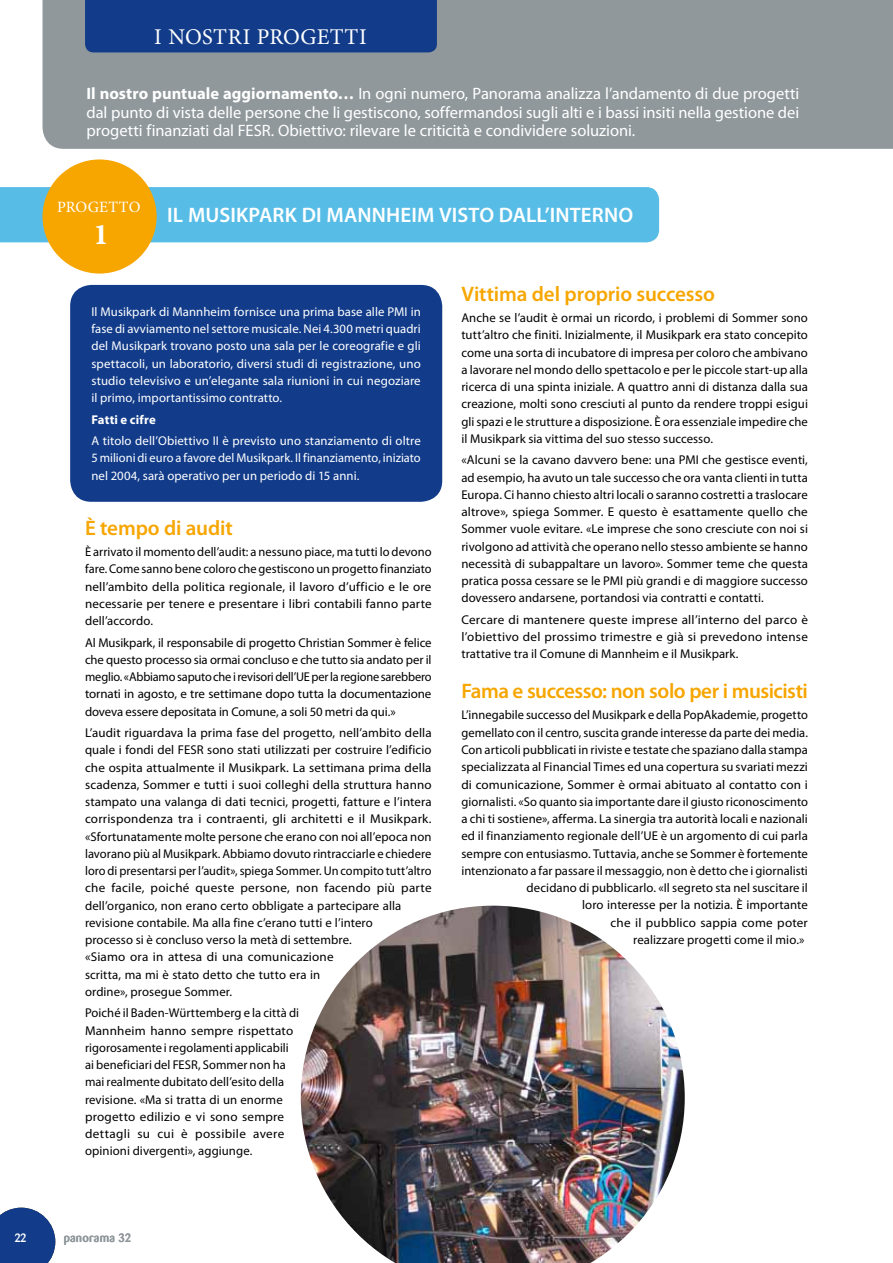
<style>
.page{position:relative;width:893px;height:1263px;background:#fff}
.page>*{position:absolute;margin:0;border:0;box-sizing:border-box;transform-origin:0 0}
.t1{font:30px "Minion Pro Bold Capt";color:#fff}
.t2{font:22.5px "Minion Pro";color:#fff}
.t3{font:600 21px "Myriad Pro";letter-spacing:-.015em;color:#f7a600}
.t4{font:600 21px "Myriad Pro";letter-spacing:.01em;color:#fff}
.t5{font:16.5px/18.8px "Myriad Pro";letter-spacing:-.005em;color:#fff;text-align:justify}
.t6{font:15.75px "Minion Pro";color:#fff}
.t7{font:12.75px/17.2px "Myriad Pro";letter-spacing:.005em;color:#000;text-align:justify}
.t8{font:12.75px/17.2px "Myriad Pro";letter-spacing:.005em;color:#fff;text-align:justify}
.t9{font:700 12.75px "Myriad Pro";letter-spacing:.015em;color:#fff}
.t10{font:500 12px "Barmeno";letter-spacing:.02em;color:#90989c}
.t11{font:500 12px "Barmeno";color:#fff}
.s1{font-weight:700}
</style>
<div class="page">
<div style="left:43px;top:0;width:849px;height:149px;background:#90989c"></div>
<svg style="left:892px;top:0;width:1px;height:149px"></svg>
<svg style="left:0;top:1208px;width:55px;height:55px;background:#2a4f95"></svg>
<div style="left:0;top:187px;width:659px;height:55px;background:#57bde7"></div>
<div style="left:43px;top:159px;width:114px;height:115px;background:#f7a600;border-radius:50%"></div>
<div style="left:70px;top:285px;width:372px;height:217px;background:#123c8a;border-radius:21px"></div>
<div style="left:85px;top:0;width:352px;height:52px;background:#123c8a"></div>
<img style="left:300px;top:905px;width:385px;height:358px">
<h2 class="t2" style="left:154px;top:22px;width:30px">I NOST</h2>
<h2 class="t2" style="left:228px;top:22px;width:104px">RI PROGETT</h2>
<h2 class="t2" style="left:359px;top:22px;width:9px">I</h2>
<p class="t5" style="left:87px;top:84px;width:714px"><span class="s1">Il nostro puntuale aggiornamento…</span> In ogni numero, Panorama analizza l’andamento di due progetti dal punto di vista delle persone che li gestiscono, soffermandosi sugli alti e i bassi insiti nella gestione dei progetti finanziati dal FESR. Obiettivo: rilevare le criticità e condividere soluzioni.</p>
<p class="t6" style="left:57px;top:196px;width:54px">PROGETTO</p>
<h1 class="t1" style="left:93px;top:216px;width:17px">1</h1>
<h3 class="t4" style="left:167px;top:204px;width:245px">Il Musikpark di Mannheim</h3>
<h3 class="t4" style="left:439px;top:204px;width:73px">visto dall</h3>
<h3 class="t4" style="left:545px;top:204px;width:87px">’interno</h3>
<p class="t8" style="left:91px;top:303px;width:331px">Il Musikpark di Mannheim fornisce una prima base alle PMI in fase di avviamento nel settore musicale. Nei 4.300 metri quadri del Musikpark trovano posto una sala per le coreografie e gli spettacoli, un laboratorio, diversi studi di registrazione, uno studio televisivo e un’elegante sala riunioni in cui negoziare il primo, importantissimo contratto.</p>
<p class="t9" style="left:91px;top:412px;width:66px">Fatti e cifre</p>
<p class="t8" style="left:91px;top:432px;width:331px">A titolo dell’Obiettivo II è previsto uno stanziamento di oltre 5 milioni di euro a favore del Musikpark. Il finanziamento, iniziato nel 2004, sarà operativo per un periodo di 15 anni.</p>
<h3 class="t3" style="left:85px;top:516px;width:149px">È tempo di audit</h3>
<p class="t7" style="left:85px;top:543px;width:348px">È arrivato il momento dell’audit: a nessuno piace, ma tutti lo devono fare. Come sanno bene coloro che gestiscono un progetto finanziato nell’ambito della politica regionale, il lavoro d’ufficio e le ore necessarie per tenere e presentare i libri contabili fanno parte dell’accordo.</p>
<p class="t7" style="left:85px;top:634px;width:348px">Al Musikpark, il responsabile di progetto Christian Sommer è felice che questo processo sia ormai concluso e che tutto sia andato per il meglio. «Abbiamo saputo che i revisori dell’UE per la regione sarebbero tornati in agosto, e tre settimane dopo tutta la documentazione doveva essere depositata in Comune, a soli 50 metri da qui.»</p>
<p class="t7" style="left:85px;top:724px;width:348px;text-align:left">L’audit riguardava la prima fase del progetto, nell’ambito della quale i fondi del FESR sono stati utilizzati per costruire l’edificio che ospita attualmente il Musikpark. La settimana prima della scadenza, Sommer e tutti i suoi colleghi della struttura hanno stampato una valanga di dati tecnici, progetti, fatture e l’intera corrispondenza tra i contraenti, gli architetti e il Musikpark. «Sfortunatamente molte persone che erano con noi all’epoca non lavorano più al Musikpark. Abbiamo dovuto rintracciarle e chiedere loro di presentarsi per l’audit», spiega Sommer. Un compito tutt’altro che facile, poiché queste persone, non facendo più parte dell’organico, non erano certo obbligate a partecipare alla revisione contabile. Ma alla fine c’erano tutti e l’intero<br>processo si è concluso verso la metà di settembre.<br>«Siamo ora in attesa di una comunicazione<br>scritta, ma mi è stato detto che tutto era in<br>ordine», prosegue Sommer.</p>
<p class="t7" style="left:85px;top:1005px;width:216px;text-align:left">Poiché il Baden-Württemberg e la città di Mannheim hanno sempre rispettato rigorosamente i regolamenti applicabili ai beneficiari del FESR, Sommer non ha mai realmente dubitato dell’esito della revisione. «Ma si tratta di un enorme progetto edilizio e vi sono sempre dettagli su cui è possibile avere opinioni divergenti», aggiunge.</p>
<p class="t11" style="left:14px;top:1231px;width:14px">22</p>
<p class="t10" style="left:64px;top:1230px;width:69px">panorama 32</p>
<h3 class="t3" style="left:461px;top:282px;width:255px">Vittima del proprio successo</h3>
<p class="t7" style="left:461px;top:309px;width:348px">Anche se l’audit è ormai un ricordo, i problemi di Sommer sono tutt’altro che finiti. Inizialmente, il Musikpark era stato concepito come una sorta di incubatore di impresa per coloro che ambivano a lavorare nel mondo dello spettacolo e per le piccole start-up alla ricerca di una spinta iniziale. A quattro anni di distanza dalla sua creazione, molti sono cresciuti al punto da rendere troppi esigui gli spazi e le strutture a disposizione. È ora essenziale impedire che il Musikpark sia vittima del suo stesso successo.</p>
<p class="t7" style="left:461px;top:452px;width:348px">«Alcuni se la cavano davvero bene: una PMI che gestisce eventi, ad esempio, ha avuto un tale successo che ora vanta clienti in tutta Europa. Ci hanno chiesto altri locali o saranno costretti a traslocare altrove», spiega Sommer. E questo è esattamente quello che Sommer vuole evitare. «Le imprese che sono cresciute con noi si rivolgono ad attività che operano nello stesso ambiente se hanno necessità di subappaltare un lavoro». Sommer teme che questa pratica possa cessare se le PMI più grandi e di maggiore successo dovessero andarsene, portandosi via contratti e contatti.</p>
<p class="t7" style="left:461px;top:611px;width:348px">Cercare di mantenere queste imprese all’interno del parco è l’obiettivo del prossimo trimestre e già si prevedono intense trattative tra il Comune di Mannheim e il Musikpark.</p>
<h3 class="t3" style="left:461px;top:679px;width:348px">Fama e successo: non solo per i musicisti</h3>
<p class="t7" style="left:461px;top:707px;width:348px;text-align:right">L’innegabile successo del Musikpark e della PopAkademie, progetto gemellato con il centro, suscita grande interesse da parte dei media.<br>Con articoli pubblicati in riviste e testate che spaziano dalla stampa specializzata al Financial Times ed una copertura su svariati mezzi di comunicazione, Sommer è ormai abituato al contatto con i giornalisti. «So quanto sia importante dare il giusto riconoscimento a chi ti sostiene», afferma. La sinergia tra autorità locali e nazionali ed il finanziamento regionale dell’UE è un argomento di cui parla sempre con entusiasmo. Tuttavia, anche se Sommer è fortemente intenzionato a far passare il messaggio, non è detto che i giornalisti decidano di pubblicarlo. «Il segreto sta nel suscitare il<br>loro interesse per la notizia. È importante<br>che il pubblico sappia come poter<br>realizzare progetti come il mio.»</p>
</div>
